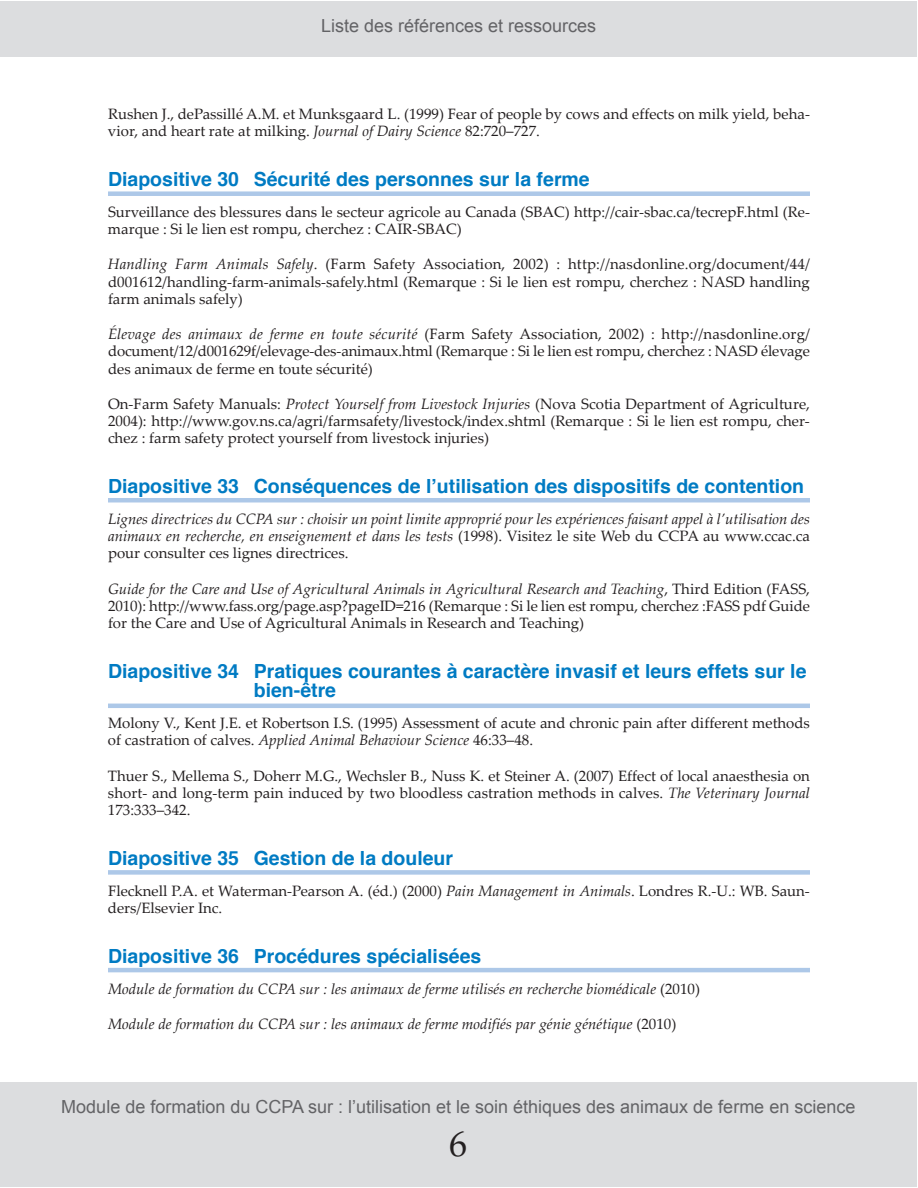
<style>
.page{position:relative;width:918px;height:1188px;background:#fff}
.page>*{position:absolute;margin:0;border:0;box-sizing:border-box;transform-origin:0 0}
.t1{font:36px "Palatino LT Pro";color:#231f20}
.t2{font:700 19.5px/19.5px "Helvetica";color:#007bc3}
.t3{font:18px "Arial";color:#636366}
.t4{font:15px/17.2px "Palatino Linotype";color:#231f20;text-align:justify}
.t5{font:italic 15px/17.2px "Palatino Linotype";color:#231f20;text-align:justify}
.s1{font-style:italic}
.s2{font-style:normal}
</style>
<div class="page">
<div style="left:0;top:1082px;width:917px;height:105px;background:#dcdddf"></div>
<div style="left:0;top:1px;width:917px;height:55px;background:#dcdddf"></div>
<div style="left:108px;top:191px;width:702px;height:5px;background:#adc8e8"></div>
<hr style="left:108px;top:498px;width:702px;height:4px;background:#adc8e8">
<hr style="left:108px;top:704px;width:702px;height:4px;background:#adc8e8">
<div style="left:108px;top:870px;width:702px;height:5px;background:#adc8e8"></div>
<hr style="left:108px;top:968px;width:702px;height:4px;background:#adc8e8">
<p class="t3" style="left:321px;top:16px;width:277px">Liste des références et ressources</p>
<p class="t4" style="left:108px;top:107px;width:704px">Rushen J., dePassillé A.M. et Munksgaard L. (1999) Fear of people by cows and effects on milk yield, beha&shy;vior, and heart rate at milking. <span class="s1">Journal of Dairy Science</span> 82:720–727.</p>
<h2 class="t2" style="left:108px;top:171px;width:483px">Diapositive 30 Sécurité des personnes sur la ferme</h2>
<p class="t4" style="left:108px;top:205px;width:704px">Surveillance des blessures dans le secteur agricole au Canada (SBAC) http://cair-sbac.ca/tecrepF.html (Re&shy;marque : Si le lien est rompu, cherchez : CAIR-SBAC)</p>
<p class="t4" style="left:108px;top:257px;width:704px"><span class="s1">Handling Farm Animals Safely</span>. (Farm Safety Association, 2002) : http://nasdonline.org/document/44/ d001612/handling-farm-animals-safely.html (Remarque : Si le lien est rompu, cherchez : NASD handling farm animals safely)</p>
<p class="t4" style="left:108px;top:327px;width:703px"><span class="s1">Élevage des animaux de ferme en toute sécurité</span> (Farm Safety Association, 2002) : http://nasdonline.org/ document/12/d001629f/elevage-des-animaux.html (Remarque : Si le lien est rompu, cherchez : NASD élevage des animaux de ferme en toute sécurité)</p>
<p class="t4" style="left:108px;top:397px;width:704px">On-Farm Safety Manuals: <span class="s1">Protect Yourself from Livestock Injuries</span> (Nova Scotia Department of Agriculture, 2004): http://www.gov.ns.ca/agri/farmsafety/livestock/index.shtml (Remarque : Si le lien est rompu, cher&shy;chez : farm safety protect yourself from livestock injuries)</p>
<h2 class="t2" style="left:108px;top:478px;width:698px">Diapositive 33 Conséquences de l’utilisation des dispositifs de contention</h2>
<p class="t5" style="left:108px;top:512px;width:703px">Lignes directrices du CCPA sur : choisir un point limite approprié pour les expériences faisant appel à l’utilisation des animaux en recherche, en enseignement et dans les tests <span class="s2">(1998). Visitez le site Web du CCPA au www.ccac.ca pour consulter ces lignes directrices.</span></p>
<p class="t4" style="left:108px;top:582px;width:704px"><span class="s1">Guide for the Care and Use of Agricultural Animals in Agricultural Research and Teaching</span>, Third Edition (FASS, 2010): http://www.fass.org/page.asp?pageID=216 (Remarque : Si le lien est rompu, cherchez :FASS pdf Guide for the Care and Use of Agricultural Animals in Research and Teaching)</p>
<h2 class="t2" style="left:254px;top:663px;width:554px;text-indent:-146px">Diapositive 34 Pratiques courantes à caractère invasif et leurs effets sur le bien-être</h2>
<p class="t4" style="left:108px;top:716px;width:704px">Molony V., Kent J.E. et Robertson I.S. (1995) Assessment of acute and chronic pain after different methods of castration of calves. <span class="s1">Applied Animal Behaviour Science</span> 46:33–48.</p>
<p class="t4" style="left:108px;top:769px;width:704px">Thuer S., Mellema S., Doherr M.G., Wechsler B., Nuss K. et Steiner A. (2007) Effect of local anaesthesia on short- and long-term pain induced by two bloodless castration methods in calves. <span class="s1">The Veterinary Journal </span>173:333–342.</p>
<h2 class="t2" style="left:108px;top:850px;width:347px">Diapositive 35 Gestion de la douleur</h2>
<p class="t4" style="left:108px;top:884px;width:703px">Flecknell P.A. et Waterman-Pearson A. (éd.) (2000) <span class="s1">Pain Management in Animals</span>. Londres R.-U.: WB. Saun&shy;ders/Elsevier Inc.</p>
<h2 class="t2" style="left:108px;top:948px;width:375px">Diapositive 36 Procédures spécialisées</h2>
<p class="t5" style="left:108px;top:982px;width:594px">Module de formation du CCPA sur : les animaux de ferme utilisés en recherche biomédicale <span class="s2">(2010)</span></p>
<p class="t5" style="left:108px;top:1017px;width:570px">Module de formation du CCPA sur : les animaux de ferme modifiés par génie génétique <span class="s2">(2010)</span></p>
<p class="t3" style="left:61px;top:1097px;width:796px">Module de formation du CCPA sur : l’utilisation et le soin éthiques des animaux de ferme en science</p>
<h1 class="t1" style="left:449px;top:1130px;width:19px">6</h1>
</div>
